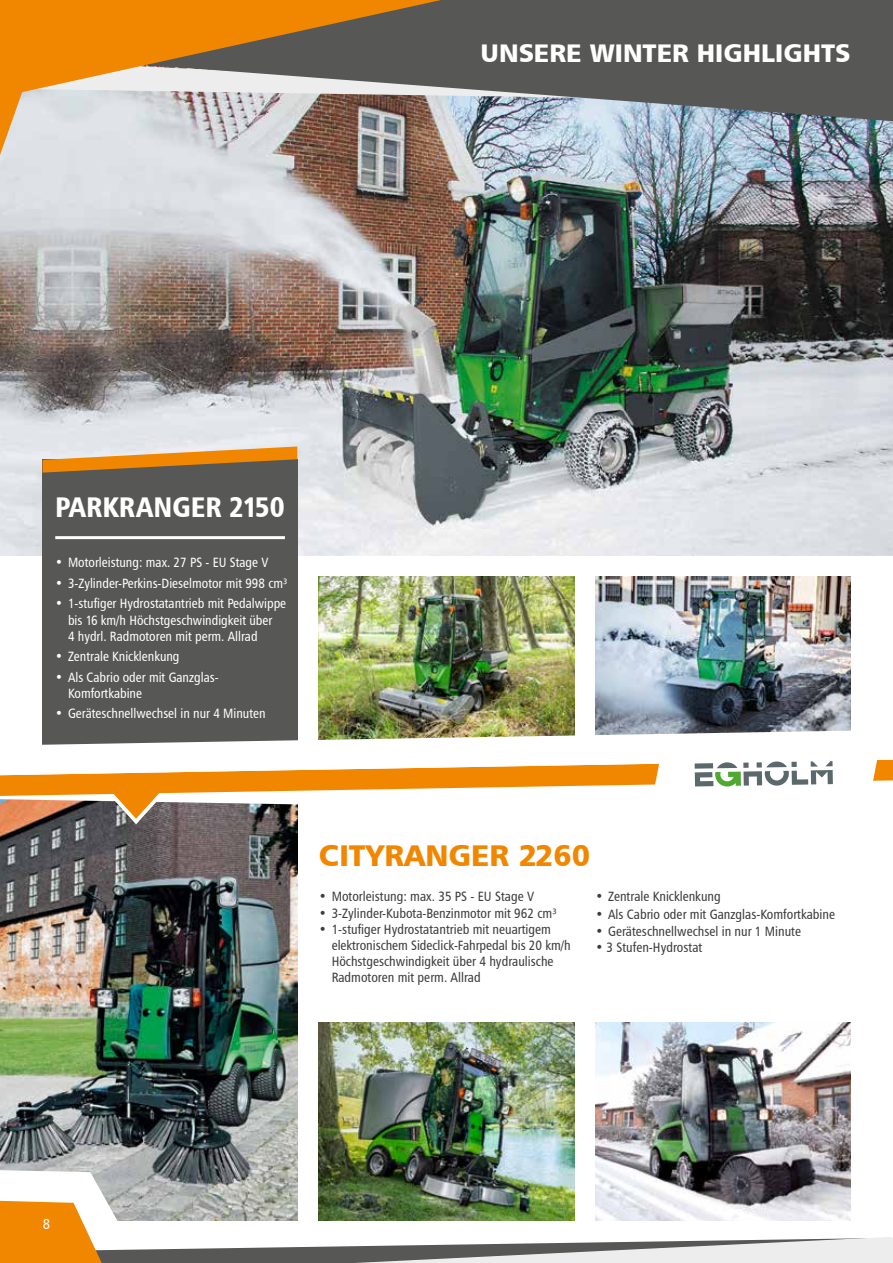
<style>
.page{position:relative;width:893px;height:1263px;background:#fff}
.page>*{position:absolute;margin:0;border:0;box-sizing:border-box;transform-origin:0 0}
.t1{font:30px "Humanist 777 BT Black B";color:#f18700}
.t2{font:28.5px "Humanist 777 BT Black Condensed B";color:#fff}
.t3{font:25.5px "Humanist 777 BT Black B";color:#fff}
.t4{font:14.25px "Humanist 777 BT Roman B";color:#fff;scale:.9 1}
.t5{font:13.5px/16.2px "Humanist 777 BT Roman Condensed B";color:#3c3c3b}
.t6{font:13.5px/16.2px "Humanist 777 BT Roman Condensed B";color:#fff}
</style>
<div class="page">
<img style="left:0;top:121px;width:893px;height:434px">
<img style="left:0;top:829px;width:298px;height:341px">
<img style="left:595px;top:576px;width:255px;height:138px">
<img style="left:319px;top:576px;width:255px;height:138px">
<div style="left:43px;top:460px;width:255px;height:300px;background:#575756"></div>
<svg style="left:43px;top:446px;width:254px;height:27px"></svg>
<hr style="left:55px;top:536px;width:230px;height:3px;background:#fff">
<img style="left:595px;top:1022px;width:255px;height:148px">
<img style="left:319px;top:1022px;width:255px;height:148px">
<svg style="left:0;top:714px;width:893px;height:115px"></svg>
<div style="left:695px;top:763px;width:18px;height:6px;background:#5b696d"></div>
<img style="left:0;top:1170px;width:893px;height:93px">
<img style="left:0;top:0;width:880px;height:155px">
<svg style="left:892px;top:0;width:1px;height:146px"></svg>
<h3 class="t3" style="left:481px;top:37px;width:371px">UNSERE WINTER HIGHLIGHTS</h3>
<h2 class="t2" style="left:55px;top:489px;width:231px">PARKRANGER 2150</h2>
<p class="t6" style="left:55px;top:554px;width:215px">• Motorleistung: max. 27 PS - EU Stage V</p>
<p class="t6" style="left:55px;top:575px;width:234px">• 3-Zylinder-Perkins-Dieselmotor mit 998 cm³</p>
<p class="t6" style="left:68px;top:595px;width:220px;text-indent:-13px">• 1-stufiger Hydrostatantrieb mit Pedalwippe bis 16 km/h Höchstgeschwindigkeit über<br>4 hydrl. Radmotoren mit perm. Allrad</p>
<p class="t6" style="left:55px;top:648px;width:126px">• Zentrale Knicklenkung</p>
<p class="t6" style="left:68px;top:669px;width:152px;text-indent:-13px">• Als Cabrio oder mit Ganzglas-<br>Komfortkabine</p>
<p class="t6" style="left:55px;top:705px;width:212px">• Geräteschnellwechsel in nur 4 Minuten</p>
<h1 class="t1" style="left:319px;top:837px;width:273px">CITYRANGER 2260</h1>
<p class="t5" style="left:319px;top:888px;width:217px">• Motorleistung: max. 35 PS - EU Stage V</p>
<p class="t5" style="left:319px;top:904px;width:239px">• 3-Zylinder-Kubota-Benzinmotor mit 962 cm³</p>
<p class="t5" style="left:332px;top:921px;width:240px;text-indent:-13px">• 1-stufiger Hydrostatantrieb mit neuartigem elektronischem Sideclick-Fahrpedal bis 20 km/h Höchstgeschwindigkeit über 4 hydraulische Radmotoren mit perm. Allrad</p>
<p class="t5" style="left:595px;top:888px;width:127px">• Zentrale Knicklenkung</p>
<p class="t5" style="left:595px;top:906px;width:241px">• Als Cabrio oder mit Ganzglas-Komfortkabine</p>
<p class="t5" style="left:595px;top:922px;width:207px">• Geräteschnellwechsel in nur 1 Minute</p>
<p class="t5" style="left:595px;top:939px;width:108px">• 3 Stufen-Hydrostat</p>
<p class="t4" style="left:43px;top:1215px;width:10px">8</p>
</div>
